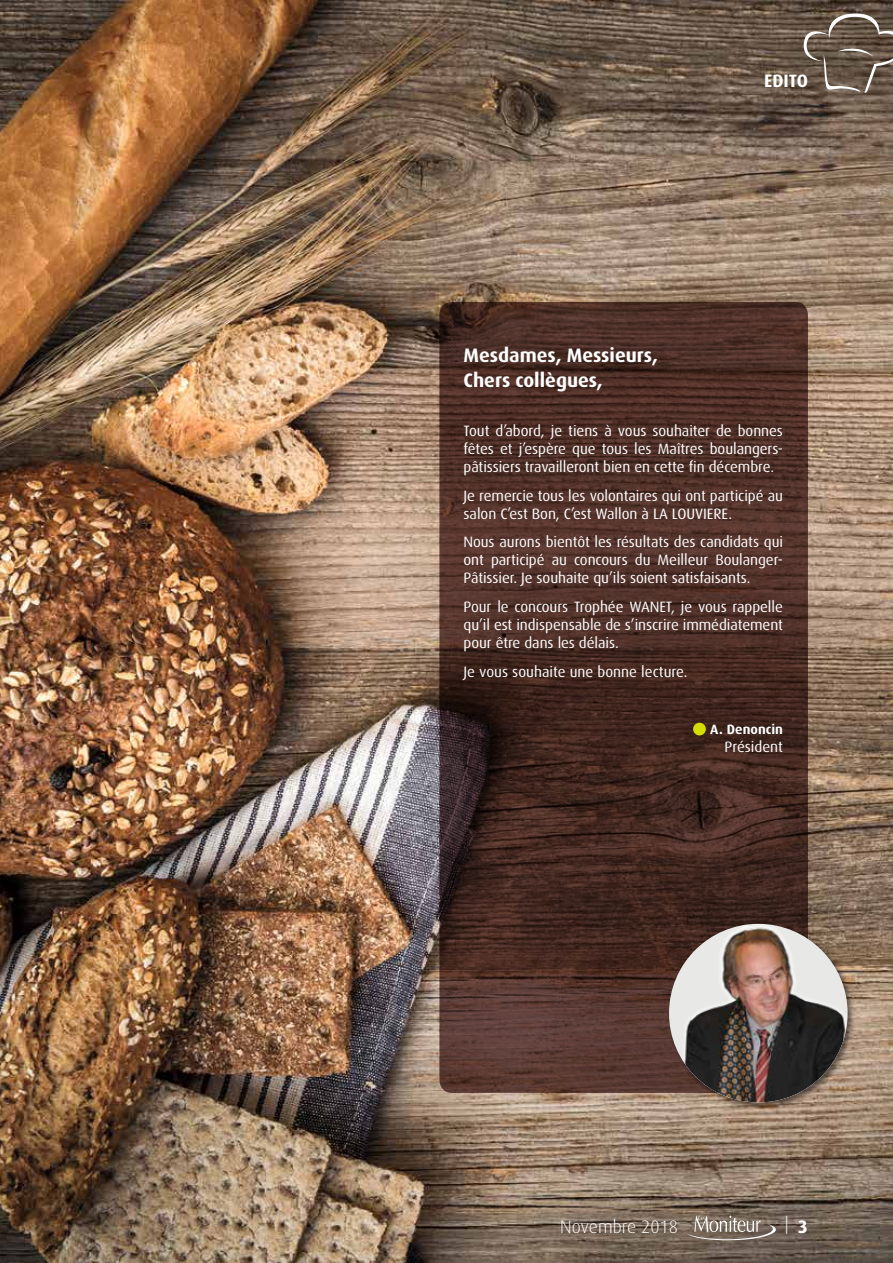
<style>
.page{position:relative;width:893px;height:1263px;background:#fff}
.page>*{position:absolute;margin:0;border:0;box-sizing:border-box;transform-origin:0 0}
.t1{font:700 19.5px/25.5px "Dax";color:#fff}
.t2{font:300 18px "Dax";color:#fff}
.t3{font:700 18px "Dax";color:#fff}
.t4{font:15px/18px "Dax";letter-spacing:-.005em;color:#fff;text-align:justify}
.t5{font:700 13.5px "Dax";color:#fff}
.s1{font-weight:700}
</style>
<div class="page">
<img style="left:0;top:0;width:893px;height:1263px">
<svg style="left:802px;top:12px;width:91px;height:81px;background:#726356"></svg>
<svg style="left:687px;top:1215px;width:89px;height:26px;background:#8c8075"></svg>
<svg style="left:439px;top:302px;width:369px;height:791px;background:#492d25"></svg>
<div style="left:693px;top:723px;width:13px;height:12px;background:#d4dd00;border-radius:50%"></div>
<div style="left:667px;top:922px;width:188px;height:188px;background:#000;opacity:.5"></div>
<div style="left:677px;top:924px;width:171px;height:178px;background:#fff;opacity:.75"></div>
<img style="left:669px;top:924px;width:179px;height:178px;border-radius:89px">
<p class="t3" style="left:764px;top:71px;width:45px">EDITO</p>
<h1 class="t1" style="left:463px;top:342px;width:196px">Mesdames, Messieurs,<br>Chers collègues,</h1>
<p class="t4" style="left:463px;top:422px;width:321px">Tout d’abord, je tiens à vous souhaiter de bonnes fêtes et j’espère que tous les Maîtres boulangers&shy;pâtissiers travailleront bien en cette fin décembre.</p>
<p class="t4" style="left:463px;top:487px;width:321px">Je remercie tous les volontaires qui ont participé au salon C’est Bon, C’est Wallon à LA LOUVIERE.</p>
<p class="t4" style="left:463px;top:533px;width:321px">Nous aurons bientôt les résultats des candidats qui ont participé au concours du Meilleur Boulanger-Pâtissier. Je souhaite qu’ils soient satisfaisants.</p>
<p class="t4" style="left:463px;top:598px;width:321px">Pour le concours Trophée WANET, je vous rappelle qu’il est indispensable de s’inscrire immédiatement pour être dans les délais.</p>
<p class="t4" style="left:463px;top:663px;width:226px">Je vous souhaite une bonne lecture.</p>
<p class="t5" style="left:710px;top:722px;width:74px">A. Denoncin</p>
<p class="t4" style="left:724px;top:738px;width:60px">Président</p>
<p class="t2" style="left:560px;top:1217px;width:119px">Novembre 2018</p>
<p class="t2" style="left:785px;top:1214px;width:25px">| <span class="s1">3</span></p>
</div>
